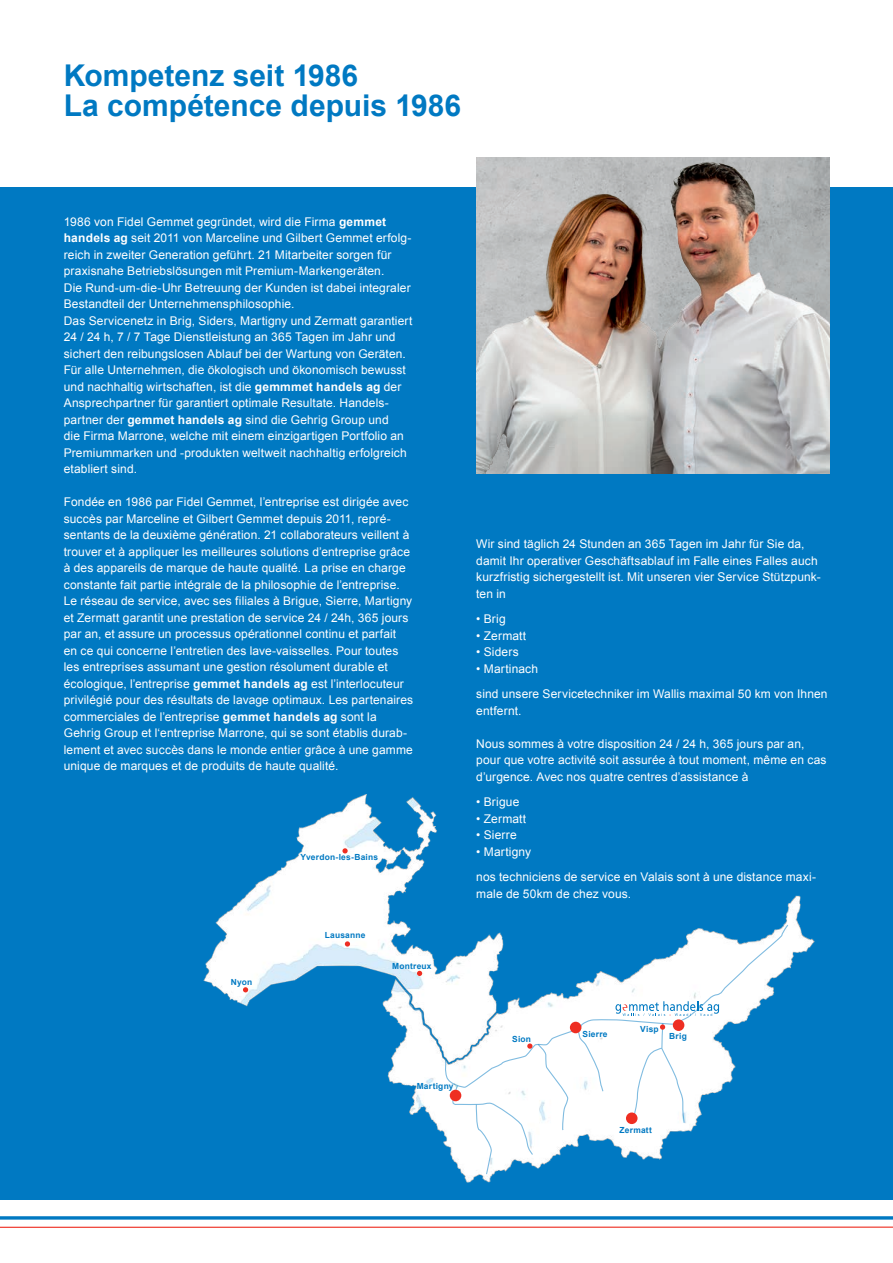
<style>
.page{position:relative;width:893px;height:1263px;background:#fff}
.page>*{position:absolute;margin:0;border:0;box-sizing:border-box;transform-origin:0 0}
.t1{font:700 30px "Arial";color:#0079c2}
.t2{font:12px/16.5px "Arial";letter-spacing:.01em;color:#fff}
.t3{font:700 8.4px "Arial";letter-spacing:.025em;color:#0079c2}
.s1{font-weight:700}
</style>
<div class="page">
<svg style="left:0;top:1219px;width:893px;height:9px"></svg>
<svg style="left:0;top:1199px;width:893px;height:20px"></svg>
<div style="left:0;top:187px;width:893px;height:1012px;background:#0079c2"></div>
<img style="left:476px;top:157px;width:353px;height:317px">
<img style="left:182px;top:794px;width:647px;height:434px">
<svg style="left:404px;top:924px;width:385px;height:165px"></svg>
<svg style="left:673px;top:1019px;width:11px;height:12px"></svg>
<svg style="left:630px;top:1022px;width:55px;height:102px"></svg>
<svg style="left:345px;top:941px;width:5px;height:5px"></svg>
<svg style="left:451px;top:1043px;width:117px;height:132px"></svg>
<svg style="left:577px;top:1028px;width:27px;height:64px"></svg>
<svg style="left:417px;top:971px;width:5px;height:5px"></svg>
<svg style="left:243px;top:987px;width:5px;height:5px"></svg>
<svg style="left:342px;top:848px;width:6px;height:5px"></svg>
<div style="left:570px;top:1022px;width:11px;height:11px;background:#ee2e22;border-radius:50%"></div>
<div style="left:626px;top:1112px;width:11px;height:12px;background:#ee2e22;border-radius:50%"></div>
<div style="left:450px;top:1090px;width:11px;height:11px;background:#ee2e22;border-radius:50%"></div>
<p class="t1" style="left:64px;top:55px;width:296px">Kompetenz seit 1986</p>
<p class="t1" style="left:64px;top:85px;width:399px">La compétence depuis 1986</p>
<p class="t2" style="left:64px;top:213px;width:324px">1986 von Fidel Gemmet gegründet, wird die Firma <span class="s1">gemmet</span></p>
<p class="t2" style="left:64px;top:230px;width:349px"><span class="s1">handels ag</span> seit 2011 von Marceline und Gilbert Gemmet erfolg&shy;reich in zweiter Generation geführt. 21 Mitarbeiter sorgen für praxisnahe Betriebslösungen mit Premium-Markengeräten.</p>
<p class="t2" style="left:64px;top:279px;width:348px">Die Rund-um-die-Uhr Betreuung der Kunden ist dabei integraler<br>Bestandteil der Unternehmensphilosophie.</p>
<p class="t2" style="left:64px;top:312px;width:350px">Das Servicenetz in Brig, Siders, Martigny und Zermatt garantiert 24 / 24 h, 7 / 7 Tage Dienstleistung an 365 Tagen im Jahr und sichert den reibungslosen Ablauf bei der Wartung von Geräten.<br>Für alle Unternehmen, die ökologisch und ökonomisch bewusst und nachhaltig wirtschaften, ist die <span class="s1">gemmmet handels ag</span> der Ansprechpartner für garantiert optimale Resultate. Handels&shy;partner der <span class="s1">gemmet handels ag</span> sind die Gehrig Group und<br>die Firma Marrone, welche mit einem einzigartigen Portfolio an Premiummarken und -produkten weltweit nachhaltig erfolgreich etabliert sind.</p>
<p class="t2" style="left:64px;top:494px;width:348px">Fondée en 1986 par Fidel Gemmet, l’entreprise est dirigée avec succès par Marceline et Gilbert Gemmet depuis 2011, repré&shy;sentants de la deuxième génération. 21 collaborateurs veillent à trouver et à appliquer les meilleures solutions d’entreprise grâce à des appareils de marque de haute qualité. La prise en charge constante fait partie intégrale de la philosophie de l’entreprise.</p>
<p class="t2" style="left:64px;top:593px;width:351px">Le réseau de service, avec ses filiales à Brigue, Sierre, Martigny et Zermatt garantit une prestation de service 24 / 24h, 365 jours par an, et assure un processus opérationnel continu et parfait<br>en ce qui concerne l’entretien des lave-vaisselles. Pour toutes les entreprises assumant une gestion résolument durable et écologique, l’entreprise <span class="s1">gemmet handels ag</span> est l’interlocuteur privilégié pour des résultats de lavage optimaux. Les partenaires commerciales de l’entreprise <span class="s1">gemmet handels ag</span> sont la</p>
<p class="t2" style="left:64px;top:725px;width:351px">Gehrig Group et l‘entreprise Marrone, qui se sont établis durab&shy;lement et avec succès dans le monde entier grâce à une gamme unique de marques et de produits de haute qualité.</p>
<p class="t3" style="left:301px;top:851px;width:79px">Yverdon-les-Bains</p>
<p class="t3" style="left:231px;top:976px;width:23px">Nyon</p>
<p class="t3" style="left:325px;top:930px;width:42px">Lausanne</p>
<p class="t3" style="left:392px;top:960px;width:41px">Montreux</p>
<p class="t3" style="left:417px;top:1080px;width:38px">Martigny</p>
<p class="t2" style="left:476px;top:536px;width:346px">Wir sind täglich 24 Stunden an 365 Tagen im Jahr für Sie da, damit Ihr operativer Geschäftsablauf im Falle eines Falles auch kurzfristig sichergestellt ist. Mit unseren vier Service Stützpunk&shy;ten in</p>
<p class="t2" style="left:476px;top:611px;width:31px">• Brig</p>
<p class="t2" style="left:476px;top:627px;width:52px">• Zermatt</p>
<p class="t2" style="left:476px;top:644px;width:44px">• Siders</p>
<p class="t2" style="left:476px;top:660px;width:63px">• Martinach</p>
<p class="t2" style="left:476px;top:686px;width:353px">sind unsere Servicetechniker im Wallis maximal 50 km von Ihnen entfernt.</p>
<p class="t2" style="left:476px;top:735px;width:352px">Nous sommes à votre disposition 24 / 24 h, 365 jours par an, pour que votre activité soit assurée à tout moment, même en cas d’urgence. Avec nos quatre centres d’assistance à</p>
<p class="t2" style="left:476px;top:794px;width:45px">• Brigue</p>
<p class="t2" style="left:476px;top:810px;width:52px">• Zermatt</p>
<p class="t2" style="left:476px;top:827px;width:42px">• Sierre</p>
<p class="t2" style="left:476px;top:843px;width:56px">• Martigny</p>
<p class="t2" style="left:476px;top:869px;width:341px">nos techniciens de service en Valais sont à une distance maxi&shy;male de 50km de chez vous.</p>
<p class="t3" style="left:512px;top:1033px;width:20px">Sion</p>
<p class="t3" style="left:583px;top:1029px;width:27px">Sierre</p>
<p class="t3" style="left:640px;top:1023px;width:20px">Visp</p>
<p class="t3" style="left:669px;top:1030px;width:19px">Brig</p>
<p class="t3" style="left:619px;top:1124px;width:34px">Zermatt</p>
</div>
